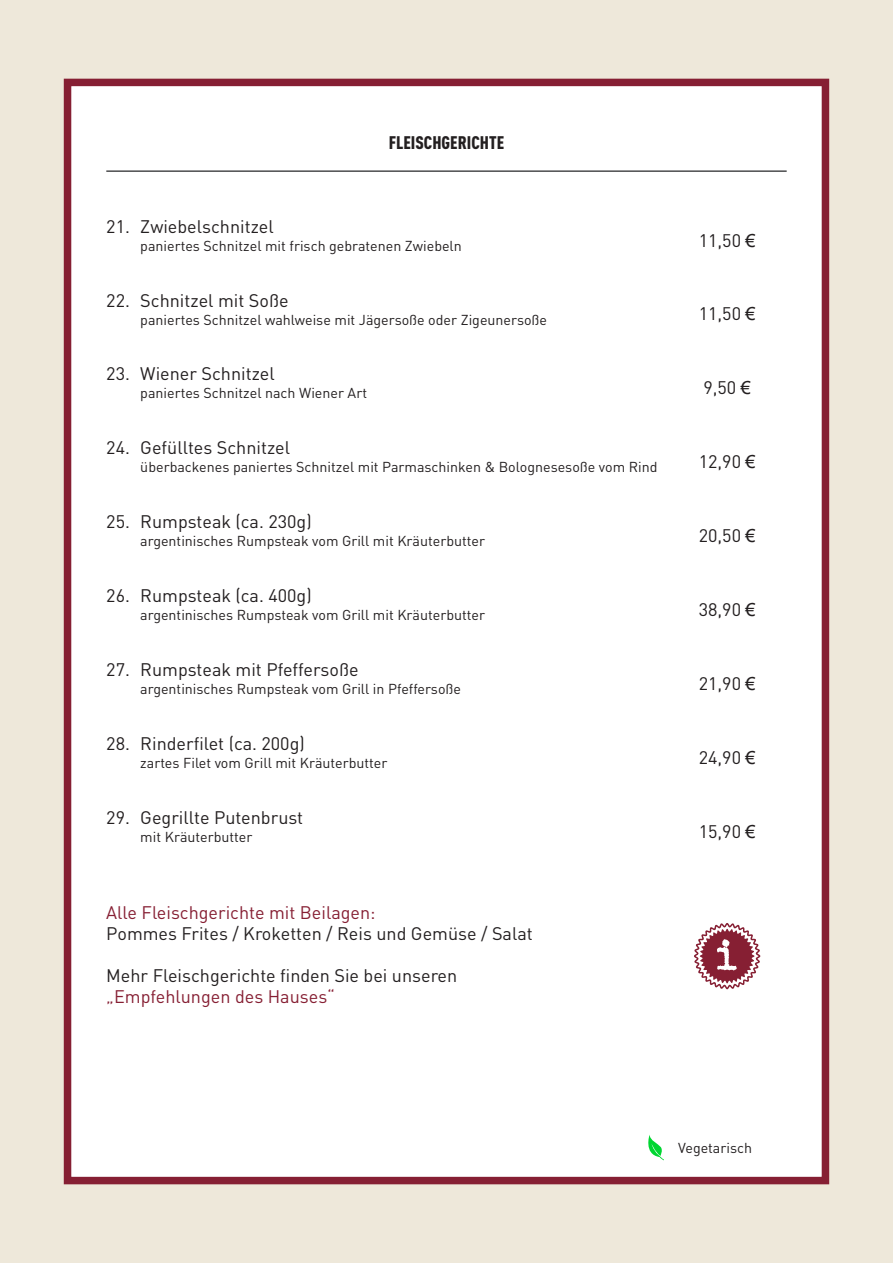
<style>
.page{position:relative;width:893px;height:1263px;background:#eee8da}
.page>*{position:absolute;margin:0;border:0;box-sizing:border-box;transform-origin:0 0}
.t1{font:18px "DIN";color:#231f20}
.t2{font:18px "DIN";color:#861f33}
.t3{font:900 18px "DIN Cond";color:#231f20}
.t4{font:14.25px "DIN";color:#231f20}
.s1{font-family:"Arial"}
</style>
<div class="page">
<div style="left:64px;top:79px;width:765px;height:1105px;background:#fff;border:8px solid #861f33"></div>
<hr style="left:106px;top:170px;width:681px;height:2px;background:#4b4c4d">
<svg style="left:648px;top:1135px;width:16px;height:25px"></svg>
<svg style="left:694px;top:923px;width:67px;height:67px"></svg>
<p class="t3" style="left:389px;top:131px;width:117px">FLEISCHGERICHTE</p>
<p class="t1" style="left:106px;top:215px;width:169px">21. Zwiebelschnitzel</p>
<p class="t4" style="left:140px;top:237px;width:323px">paniertes Schnitzel mit frisch gebratenen Zwiebeln</p>
<p class="t1" style="left:699px;top:229px;width:58px">11,50 <span class="s1">€</span></p>
<p class="t1" style="left:106px;top:289px;width:184px">22. Schnitzel mit Soße</p>
<p class="t4" style="left:140px;top:310px;width:408px">paniertes Schnitzel wahlweise mit Jägersoße oder Zigeunersoße</p>
<p class="t1" style="left:699px;top:303px;width:58px">11,50 <span class="s1">€</span></p>
<p class="t1" style="left:106px;top:363px;width:170px">23. Wiener Schnitzel</p>
<p class="t4" style="left:140px;top:384px;width:228px">paniertes Schnitzel nach Wiener Art</p>
<p class="t1" style="left:106px;top:437px;width:185px">24. Gefülltes Schnitzel</p>
<p class="t4" style="left:140px;top:458px;width:519px">überbackenes paniertes Schnitzel mit Parmaschinken &amp; Bolognesesoße vom Rind</p>
<p class="t1" style="left:703px;top:377px;width:49px">9,50 <span class="s1">€</span></p>
<p class="t1" style="left:699px;top:451px;width:58px">12,90 <span class="s1">€</span></p>
<p class="t1" style="left:106px;top:511px;width:207px">25. Rumpsteak (ca. 230g)</p>
<p class="t4" style="left:140px;top:532px;width:346px">argentinisches Rumpsteak vom Grill mit Kräuterbutter</p>
<p class="t1" style="left:699px;top:525px;width:58px">20,50 <span class="s1">€</span></p>
<p class="t1" style="left:106px;top:585px;width:207px">26. Rumpsteak (ca. 400g)</p>
<p class="t4" style="left:140px;top:606px;width:346px">argentinisches Rumpsteak vom Grill mit Kräuterbutter</p>
<p class="t1" style="left:699px;top:598px;width:58px">38,90 <span class="s1">€</span></p>
<p class="t1" style="left:106px;top:658px;width:254px">27. Rumpsteak mit Pfeffersoße</p>
<p class="t4" style="left:140px;top:680px;width:322px">argentinisches Rumpsteak vom Grill in Pfeffersoße</p>
<p class="t1" style="left:106px;top:732px;width:200px">28. Rinderfilet (ca. 200g)</p>
<p class="t4" style="left:140px;top:754px;width:249px">zartes Filet vom Grill mit Kräuterbutter</p>
<p class="t1" style="left:106px;top:806px;width:198px">29. Gegrillte Putenbrust</p>
<p class="t4" style="left:140px;top:828px;width:114px">mit Kräuterbutter</p>
<p class="t2" style="left:106px;top:901px;width:271px">Alle Fleischgerichte mit Beilagen:</p>
<p class="t1" style="left:106px;top:922px;width:428px">Pommes Frites / Kroketten / Reis und Gemüse / Salat</p>
<p class="t1" style="left:106px;top:964px;width:352px">Mehr Fleischgerichte finden Sie bei unseren</p>
<p class="t2" style="left:106px;top:985px;width:230px">„Empfehlungen des Hauses“</p>
<p class="t1" style="left:699px;top:672px;width:58px">21,90 <span class="s1">€</span></p>
<p class="t1" style="left:699px;top:746px;width:58px">24,90 <span class="s1">€</span></p>
<p class="t1" style="left:699px;top:820px;width:58px">15,90 <span class="s1">€</span></p>
<p class="t4" style="left:678px;top:1139px;width:75px">Vegetarisch</p>
</div>
